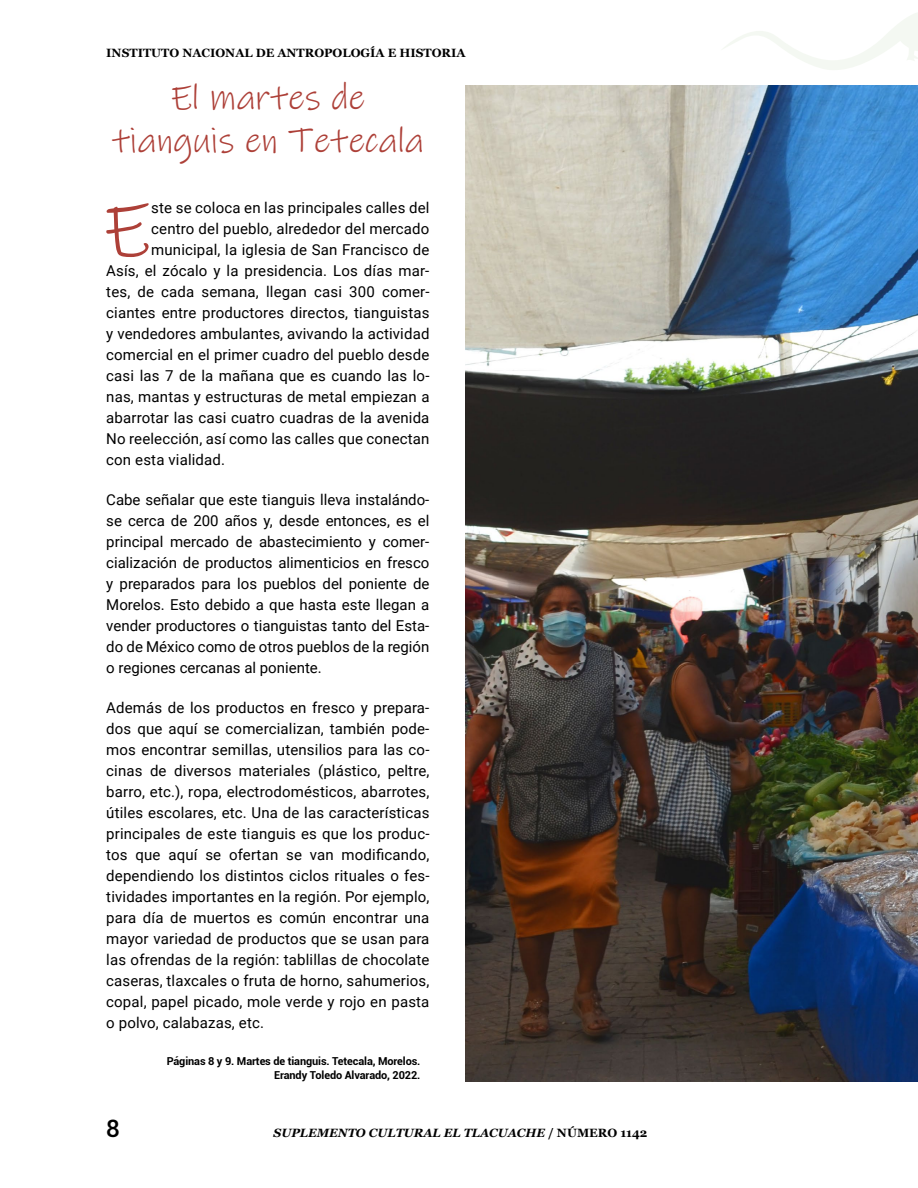
<style>
.page{position:relative;width:918px;height:1188px;background:#fff}
.page>*{position:absolute;margin:0;border:0;box-sizing:border-box;transform-origin:0 0}
.t1{font:79.65px "Ink Free";color:#ad4038}
.t2{font:36px/43.2px "Ink Free";color:#ad4038;text-align:center}
.t3{font:500 24px "Roboto";color:#000}
.t4{font:15px/21px "Roboto";letter-spacing:.01em;color:#000;text-align:justify}
.t5{font:italic 700 12px "Georgia";color:#000}
.t6{font:700 12px "Georgia";color:#000}
.t7{font:700 10.95px/13.5px "Roboto";letter-spacing:-.01em;color:#000;text-align:right}
.s1{font-style:normal}
</style>
<div class="page">
<img style="left:466px;top:85px;width:452px;height:997px">
<svg style="left:723px;top:13px;width:195px;height:57px"></svg>
<p class="t6" style="left:106px;top:43px;width:361px">INSTITUTO NACIONAL DE ANTROPOLOGÍA E HISTORIA</p>
<h2 class="t2" style="left:112px;top:77px;width:313px">El martes de tianguis en Tetecala</h2>
<h1 class="t1" style="left:103px;top:183px;width:49px">E</h1>
<p class="t4" style="left:151px;top:197px;width:280px">ste se coloca en las principales calles del</p>
<p class="t4" style="left:151px;top:218px;width:280px">centro del pueblo, alrededor del mercado</p>
<p class="t4" style="left:151px;top:239px;width:280px">municipal, la iglesia de San Francisco de</p>
<p class="t4" style="left:106px;top:260px;width:325px">Asís, el zócalo y la presidencia. Los días mar-</p>
<p class="t4" style="left:106px;top:281px;width:325px">tes, de cada semana, llegan casi 300 comer-</p>
<p class="t4" style="left:106px;top:302px;width:325px">ciantes entre productores directos, tianguistas</p>
<p class="t4" style="left:106px;top:323px;width:325px">y vendedores ambulantes, avivando la actividad</p>
<p class="t4" style="left:106px;top:344px;width:325px">comercial en el primer cuadro del pueblo desde</p>
<p class="t4" style="left:106px;top:365px;width:325px">casi las 7 de la mañana que es cuando las lo-</p>
<p class="t4" style="left:106px;top:386px;width:325px">nas, mantas y estructuras de metal empiezan a</p>
<p class="t4" style="left:106px;top:407px;width:325px">abarrotar las casi cuatro cuadras de la avenida</p>
<p class="t4" style="left:106px;top:428px;width:325px">No reelección, así como las calles que conectan</p>
<p class="t4" style="left:106px;top:449px;width:120px">con esta vialidad.</p>
<p class="t4" style="left:106px;top:489px;width:325px">Cabe señalar que este tianguis lleva instalándo&shy;se cerca de 200 años y, desde entonces, es el principal mercado de abastecimiento y comer&shy;cialización de productos alimenticios en fresco y preparados para los pueblos del poniente de Morelos. Esto debido a que hasta este llegan a vender productores o tianguistas tanto del Esta&shy;do de México como de otros pueblos de la región o regiones cercanas al poniente.</p>
<p class="t4" style="left:106px;top:697px;width:325px">Además de los productos en fresco y prepara&shy;dos que aquí se comercializan, también pode&shy;mos encontrar semillas, utensilios para las co&shy;cinas de diversos materiales (plástico, peltre, barro, etc.), ropa, electrodomésticos, abarrotes, útiles escolares, etc. Una de las características principales de este tianguis es que los produc&shy;tos que aquí se ofertan se van modificando, dependiendo los distintos ciclos rituales o fes&shy;tividades importantes en la región. Por ejemplo, para día de muertos es común encontrar una mayor variedad de productos que se usan para las ofrendas de la región: tablillas de chocolate caseras, tlaxcales o fruta de horno, sahumerios, copal, papel picado, mole verde y rojo en pasta o polvo, calabazas, etc.</p>
<p class="t7" style="left:167px;top:1054px;width:255px">Páginas 8 y 9. Martes de tianguis. Tetecala, Morelos.<br>Erandy Toledo Alvarado, 2022.</p>
<h3 class="t3" style="left:106px;top:1112px;width:15px">8</h3>
<p class="t5" style="left:274px;top:1124px;width:375px">SUPLEMENTO CULTURAL EL TLACUACHE <span class="s1">/ NÚMERO 1142</span></p>
</div>
